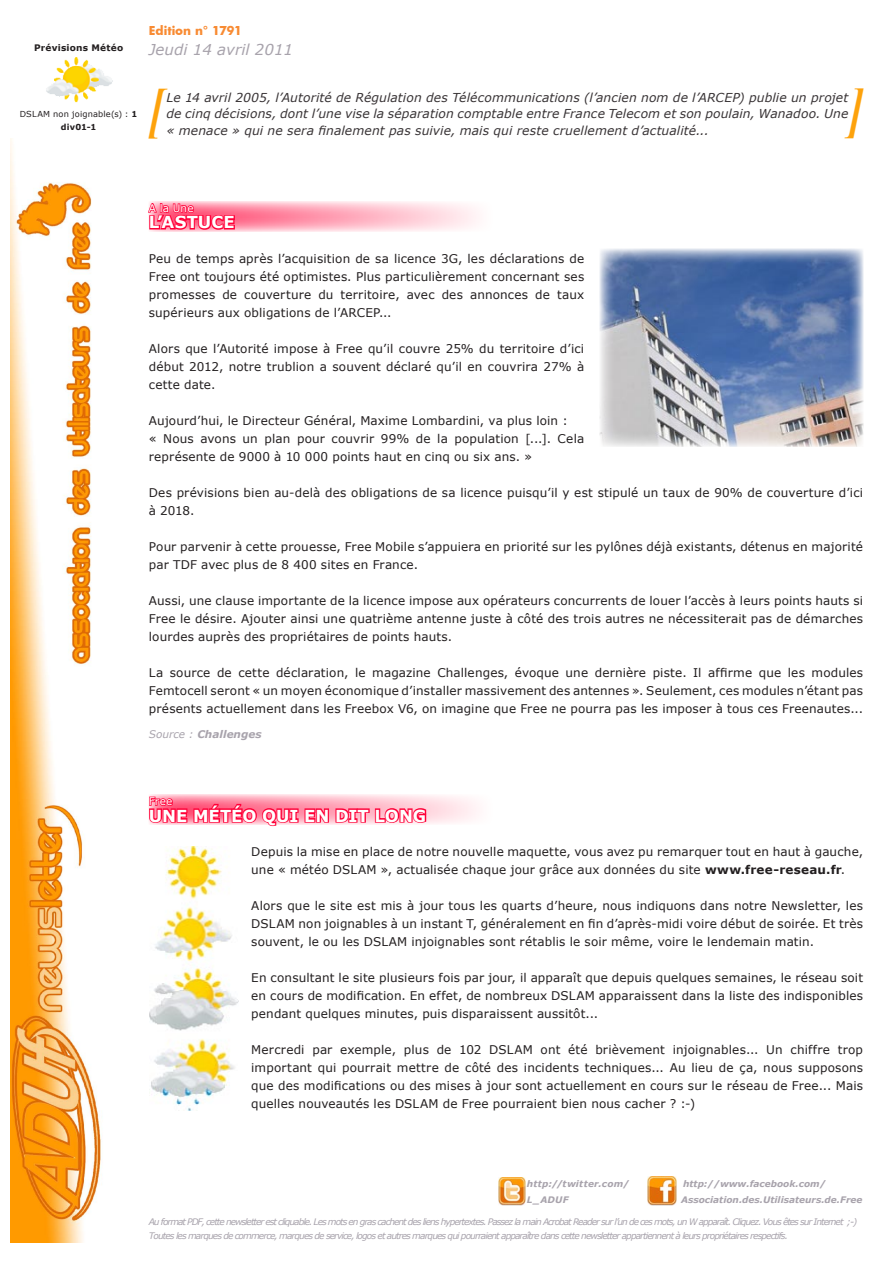
<style>
.page{position:relative;width:893px;height:1263px;background:#fff}
.page>*{position:absolute;margin:0;border:0;box-sizing:border-box;transform-origin:0 0}
.t1{font:italic 700 57px "Times New Roman";color:#fda20c;scale:.73 1}
.t2{font:700 16.5px "Verdana";color:#fff}
.t3{font:italic 15px "Verdana";color:#a8a3ac}
.t4{font:italic 12.3px/16.5px "Verdana";letter-spacing:.01em;color:#393436}
.t5{font:12px/18px "Verdana";letter-spacing:.01em;color:#231f20;text-align:justify}
.t6{font:700 12px "Futura";color:#f88b33}
.t7{font:italic 700 10.5px "Verdana";color:#a8a3ac}
.t8{font:10.5px "Verdana";letter-spacing:.015em;color:#fff}
.t9{font:italic 9px/13.8px "Verdana";letter-spacing:-.1em;color:#a8a3ac}
.t10{font:italic 700 9px "Verdana";color:#a8a3ac}
.t11{font:italic 700 9px "Verdana";letter-spacing:.025em;color:#a8a3ac}
.t12{font:700 9px "Verdana";letter-spacing:.025em;color:#231f20}
.t13{font:8.25px/13.5px "Verdana";letter-spacing:.02em;color:#231f20;text-align:center}
.s1{font-weight:700}
.s2{font-weight:400}
</style>
<div class="page">
<img style="left:11px;top:138px;width:90px;height:1105px">
<img style="left:498px;top:1177px;width:28px;height:28px">
<img style="left:648px;top:1177px;width:29px;height:29px">
<svg style="left:149px;top:794px;width:328px;height:30px;fill:#ffebef"></svg>
<svg style="left:148px;top:796px;width:279px;height:31px;background:#ff7794"></svg>
<img style="left:149px;top:846px;width:90px;height:264px">
<svg style="left:236px;top:201px;width:241px;height:30px;background:#ffc1ce"></svg>
<svg style="left:148px;top:201px;width:88px;height:30px;background:#ff5379"></svg>
<img style="left:600px;top:249px;width:264px;height:198px">
<img style="left:46px;top:57px;width:67px;height:46px">
<p class="t12" style="left:34px;top:42px;width:91px">Prévisions Météo</p>
<p class="t13" style="left:20px;top:107px;width:119px">DSLAM non joignable(s) : <span class="s1">1 div01-1</span></p>
<p class="t6" style="left:149px;top:22px;width:95px">Edition n° 1791</p>
<p class="t3" style="left:149px;top:40px;width:146px">Jeudi 14 avril 2011</p>
<p class="t4" style="left:167px;top:89px;width:683px">Le 14 avril 2005, l’Autorité de Régulation des Télécommunications (l’ancien nom de l’ARCEP) publie un projet de cinq décisions, dont l’une vise la séparation comptable entre France Telecom et son poulain, Wanadoo. Une</p>
<h1 class="t1" style="left:150px;top:68px;width:20px">[</h1>
<h1 class="t1" style="left:862px;top:159px;width:20px;rotate:-180deg">[</h1>
<p class="t4" style="left:167px;top:122px;width:544px">« menace » qui ne sera finalement pas suivie, mais qui reste cruellement d’actualité...</p>
<p class="t8" style="left:149px;top:201px;width:46px">A la Une</p>
<h2 class="t2" style="left:149px;top:212px;width:88px">L’ASTUCE</h2>
<p class="t5" style="left:149px;top:249px;width:437px">Peu de temps après l’acquisition de sa licence 3G, les déclarations de Free ont toujours été optimistes. Plus particulièrement concernant ses promesses de couverture du territoire, avec des annonces de taux supérieurs aux obligations de l’ARCEP...</p>
<p class="t5" style="left:149px;top:339px;width:437px">Alors que l’Autorité impose à Free qu’il couvre 25% du territoire d’ici début 2012, notre trublion a souvent déclaré qu’il en couvrira 27% à cette date.</p>
<p class="t5" style="left:149px;top:411px;width:437px;text-align:left">Aujourd’hui, le Directeur Général, Maxime Lombardini, va plus loin :<br>« Nous avons un plan pour couvrir 99% de la population [...]. Cela représente de 9000 à 10 000 points haut en cinq ou six ans. »</p>
<p class="t5" style="left:149px;top:483px;width:716px">Des prévisions bien au-delà des obligations de sa licence puisqu’il y est stipulé un taux de 90% de couverture d’ici à 2018.</p>
<p class="t5" style="left:149px;top:537px;width:716px">Pour parvenir à cette prouesse, Free Mobile s’appuiera en priorité sur les pylônes déjà existants, détenus en majorité par TDF avec plus de 8 400 sites en France.</p>
<p class="t5" style="left:149px;top:591px;width:716px">Aussi, une clause importante de la licence impose aux opérateurs concurrents de louer l’accès à leurs points hauts si Free le désire. Ajouter ainsi une quatrième antenne juste à côté des trois autres ne nécessiterait pas de démarches lourdes auprès des propriétaires de points hauts.</p>
<p class="t5" style="left:149px;top:663px;width:716px">La source de cette déclaration, le magazine Challenges, évoque une dernière piste. Il affirme que les modules Femtocell seront « un moyen économique d’installer massivement des antennes ». Seulement, ces modules n’étant pas présents actuellement dans les Freebox V6, on imagine que Free ne pourra pas les imposer à tous ces Freenautes...</p>
<p class="t7" style="left:149px;top:727px;width:114px"><span class="s2">Source :</span> Challenges</p>
<p class="t8" style="left:149px;top:794px;width:25px">Free</p>
<h2 class="t2" style="left:149px;top:805px;width:279px">UNE MéTéO QUI EN DIT LONG</h2>
<p class="t5" style="left:251px;top:842px;width:613px">Depuis la mise en place de notre nouvelle maquette, vous avez pu remarquer tout en haut à gauche, une « météo DSLAM », actualisée chaque jour grâce aux données du site <span class="s1">www.free-reseau.fr</span>.</p>
<p class="t5" style="left:251px;top:896px;width:613px">Alors que le site est mis à jour tous les quarts d’heure, nous indiquons dans notre Newsletter, les DSLAM non joignables à un instant T, généralement en fin d’après-midi voire début de soirée. Et très souvent, le ou les DSLAM injoignables sont rétablis le soir même, voire le lendemain matin.</p>
<p class="t5" style="left:251px;top:968px;width:613px">En consultant le site plusieurs fois par jour, il apparaît que depuis quelques semaines, le réseau soit en cours de modification. En effet, de nombreux DSLAM apparaissent dans la liste des indisponibles pendant quelques minutes, puis disparaissent aussitôt...</p>
<p class="t5" style="left:251px;top:1040px;width:613px">Mercredi par exemple, plus de 102 DSLAM ont été brièvement injoignables... Un chiffre trop important qui pourrait mettre de côté des incidents techniques... Au lieu de ça, nous supposons que des modifications ou des mises à jour sont actuellement en cours sur le réseau de Free... Mais quelles nouveautés les DSLAM de Free pourraient bien nous cacher ? :-)</p>
<p class="t11" style="left:527px;top:1177px;width:104px">http://twitter.com/</p>
<p class="t10" style="left:683px;top:1177px;width:144px">http://www.facebook.com/</p>
<p class="t10" style="left:527px;top:1194px;width:43px">L_ADUF</p>
<p class="t10" style="left:681px;top:1194px;width:183px">Association.des.Utilisateurs.de.Free</p>
<p class="t9" style="left:149px;top:1214px;width:710px">Au format PDF, cette newsletter est cliquable. Les mots en gras cachent des liens hypertextes. Passez la main Acrobat Reader sur l’un de ces mots, un W apparaît. Cliquez. Vous êtes sur Internet ;-)<br>Toutes les marques de commerce, marques de service, logos et autres marques qui pourraient apparaître dans cette newsletter appartiennent à leurs propriétaires respectifs.</p>
</div>
